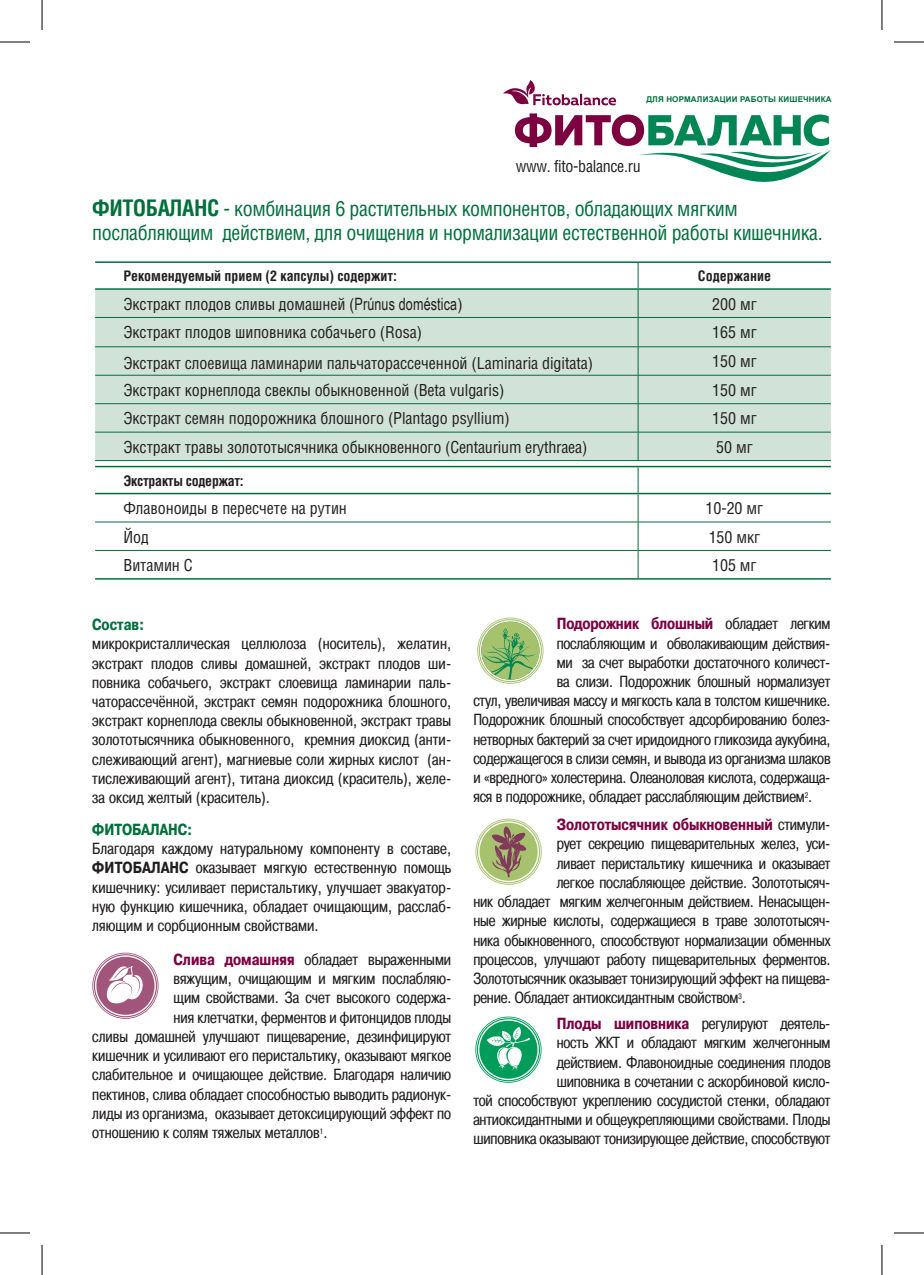
<style>
.page{position:relative;width:924px;height:1275px;background:#fff}
.page>*{position:absolute;margin:0;border:0;box-sizing:border-box;transform-origin:0 0}
.t1{font:20px/24px "AG Letterica Condensed C";letter-spacing:-.02em;color:#006f3c}
.t2{font:16px/19.2px "Pragmatica Cond C";letter-spacing:-.01em;color:#231f20;text-align:justify}
.t3{font:16px "AG Letterica Condensed C";letter-spacing:-.005em;color:#231f20}
.t4{font:700 16px "Pragmatica Cond C";color:#7c0040}
.t5{font:700 16px "Pragmatica Cond C";color:#006f3c}
.t6{font:700 14px "AG Letterica Condensed C";letter-spacing:-.005em;color:#231f20}
.t7{font:700 8px "Arial";letter-spacing:.02em;color:#006f3c}
.s1{font-weight:700;font-size:22px}
.s2{font-family:"Arial Narrow";font-size:17px}
.s3{font-weight:700}
.s4{font-weight:700;color:#7c0040}
.s5{font-weight:400;color:#231f20}
</style>
<div class="page">
<div style="left:95px;top:290px;width:735px;height:170px;background:#d1e3d9"></div>
<hr style="left:95px;top:261px;width:542px;height:2px;background:#006f3c">
<hr style="left:637px;top:261px;width:193px;height:2px;background:#006f3c">
<hr style="left:95px;top:288px;width:542px;height:2px;background:#006f3c">
<hr style="left:637px;top:288px;width:193px;height:2px;background:#006f3c">
<hr style="left:95px;top:578px;width:542px;height:1px;background:#006f3c">
<hr style="left:637px;top:578px;width:193px;height:1px;background:#006f3c">
<hr style="left:95px;top:317px;width:542px;height:1px;background:#006f3c">
<hr style="left:637px;top:317px;width:193px;height:1px;background:#006f3c">
<hr style="left:95px;top:346px;width:542px;height:1px;background:#006f3c">
<hr style="left:637px;top:346px;width:193px;height:1px;background:#006f3c">
<hr style="left:95px;top:375px;width:542px;height:1px;background:#006f3c">
<hr style="left:637px;top:375px;width:193px;height:1px;background:#006f3c">
<hr style="left:95px;top:403px;width:542px;height:1px;background:#006f3c">
<hr style="left:637px;top:403px;width:193px;height:1px;background:#006f3c">
<hr style="left:95px;top:432px;width:542px;height:1px;background:#006f3c">
<hr style="left:637px;top:432px;width:193px;height:1px;background:#006f3c">
<svg style="left:637px;top:263px;width:1px;height:197px"></svg>
<hr style="left:95px;top:460px;width:542px;height:1px;background:#006f3c">
<hr style="left:637px;top:460px;width:193px;height:1px;background:#006f3c">
<svg style="left:95px;top:466px;width:735px;height:112px"></svg>
<svg style="left:514px;top:113px;width:316px;height:69px"></svg>
<svg style="left:503px;top:80px;width:113px;height:25px"></svg>
<svg style="left:92px;top:952px;width:66px;height:66px"></svg>
<svg style="left:477px;top:617px;width:66px;height:67px"></svg>
<svg style="left:475px;top:818px;width:66px;height:67px"></svg>
<svg style="left:475px;top:1016px;width:66px;height:66px"></svg>
<hr style="left:0;top:42px;width:30px;height:1px;background:#000">
<hr style="left:893px;top:42px;width:30px;height:1px;background:#000">
<hr style="left:0;top:1232px;width:30px;height:1px;background:#000">
<hr style="left:893px;top:1232px;width:30px;height:1px;background:#000">
<hr style="left:42px;top:0;width:1px;height:30px;background:#000">
<hr style="left:42px;top:1245px;width:1px;height:30px;background:#000">
<hr style="left:881px;top:0;width:1px;height:30px;background:#000">
<hr style="left:881px;top:1245px;width:1px;height:30px;background:#000">
<p class="t7" style="left:646px;top:94px;width:187px">ДЛЯ НОРМАЛИЗАЦИИ РАБОТЫ КИШЕЧНИКА</p>
<p class="t3" style="left:515px;top:157px;width:127px">www. fito-balance.ru</p>
<p class="t1" style="left:92px;top:197px;width:731px"><span class="s1">ФИТОБАЛАНС</span> - комбинация 6 растительных компонентов, обладающих мягким послабляющим действием, для очищения и нормализации естественной работы кишечника.</p>
<p class="t6" style="left:123px;top:267px;width:275px">Рекомендуемый прием (2 капсулы) содержит:</p>
<p class="t6" style="left:697px;top:267px;width:75px">Содержание</p>
<p class="t3" style="left:123px;top:294px;width:340px">Экстракт плодов сливы домашней (<span class="s2">Prúnus doméstica</span>)</p>
<p class="t3" style="left:711px;top:294px;width:46px">200 мг</p>
<p class="t3" style="left:123px;top:323px;width:300px">Экстракт плодов шиповника собачьего (Rosa)</p>
<p class="t3" style="left:711px;top:323px;width:46px">165 мг</p>
<p class="t3" style="left:123px;top:354px;width:471px">Экстракт слоевища ламинарии пальчаторассеченной (Laminaria digitata)</p>
<p class="t3" style="left:711px;top:352px;width:46px">150 мг</p>
<p class="t3" style="left:123px;top:380px;width:382px">Экстракт корнеплода свеклы обыкновенной (Beta vulgaris)</p>
<p class="t3" style="left:711px;top:380px;width:46px">150 мг</p>
<p class="t3" style="left:123px;top:409px;width:387px">Экстракт семян подорожника блошного (Plantago psyllium)</p>
<p class="t3" style="left:711px;top:409px;width:46px">150 мг</p>
<p class="t3" style="left:123px;top:437px;width:465px">Экстракт травы золототысячника обыкновенного (Centaurium erythraea)</p>
<p class="t3" style="left:715px;top:437px;width:38px">50 мг</p>
<p class="t6" style="left:123px;top:472px;width:122px">Экстракты содержат:</p>
<p class="t3" style="left:123px;top:499px;width:225px">Флавоноиды в пересчете на рутин</p>
<p class="t3" style="left:705px;top:499px;width:59px">10-20 мг</p>
<p class="t3" style="left:123px;top:527px;width:27px">Йод</p>
<p class="t3" style="left:708px;top:527px;width:53px">150 мкг</p>
<p class="t3" style="left:123px;top:555px;width:71px">Витамин С</p>
<p class="t3" style="left:711px;top:555px;width:46px">105 мг</p>
<p class="t5" style="left:92px;top:615px;width:54px">Состав:</p>
<p class="t2" style="left:92px;top:634px;width:360px">микрокристаллическая целлюлоза (носитель), желатин, экстракт плодов сливы домашней, экстракт плодов ши&shy;повника собачьего, экстракт слоевища ламинарии паль&shy;чаторассечённой, экстракт семян подорожника блошного, экстракт корнеплода свеклы обыкновенной, экстракт травы золототысячника обыкновенного, кремния диоксид (анти&shy;слеживающий агент), магниевые соли жирных кислот (ан&shy;тислеживающий агент), титана диоксид (краситель), желе&shy;за оксид желтый (краситель).</p>
<p class="t5" style="left:92px;top:820px;width:102px">ФИТОБАЛАНС:</p>
<p class="t2" style="left:92px;top:839px;width:360px">Благодаря каждому натуральному компоненту в составе, <span class="s3">ФИТОБАЛАНС</span> оказывает мягкую естественную помощь кишечнику: усиливает перистальтику, улучшает эвакуатор&shy;ную функцию кишечника, обладает очищающим, расслаб&shy;ляющим и сорбционным свойствами.</p>
<p class="t2" style="left:173px;top:950px;width:279px"><span class="s4">Слива домашняя</span> обладает выраженными</p>
<p class="t2" style="left:173px;top:969px;width:279px">вяжущим, очищающим и мягким послабляю-</p>
<p class="t2" style="left:173px;top:988px;width:279px">щим свойствами. За счет высокого содержа-</p>
<p class="t2" style="left:173px;top:1007px;width:279px">ния клетчатки, ферментов и фитонцидов плоды</p>
<p class="t2" style="left:92px;top:1026px;width:360px">сливы домашней улучшают пищеварение, дезинфицируют</p>
<p class="t2" style="left:92px;top:1046px;width:360px">кишечник и усиливают его перистальтику, оказывают мягкое</p>
<p class="t2" style="left:92px;top:1065px;width:360px">слабительное и очищающее действие. Благодаря наличию</p>
<p class="t2" style="left:92px;top:1084px;width:360px">пектинов, слива обладает способностью выводить радионук-</p>
<p class="t2" style="left:92px;top:1103px;width:360px">лиды из организма, оказывает детоксицирующий эффект по</p>
<p class="t2" style="left:92px;top:1122px;width:236px">отношению к солям тяжелых металлов<sup>1</sup>.</p>
<p class="t4" style="left:556px;top:615px;width:275px">Подорожник блошный <span class="s5">обладает легким</span></p>
<p class="t2" style="left:556px;top:633px;width:275px">послабляющим и обволакивающим действия-</p>
<p class="t2" style="left:556px;top:652px;width:275px">ми за счет выработки достаточного количест-</p>
<p class="t2" style="left:556px;top:672px;width:275px">ва слизи. Подорожник блошный нормализует</p>
<p class="t2" style="left:473px;top:691px;width:358px">стул, увеличивая массу и мягкость кала в толстом кишечнике.</p>
<p class="t2" style="left:473px;top:710px;width:358px">Подорожник блошный способствует адсорбированию болез-</p>
<p class="t2" style="left:473px;top:729px;width:358px">нетворных бактерий за счет иридоидного гликозида аукубина,</p>
<p class="t2" style="left:473px;top:748px;width:358px">содержащегося в слизи семян, и вывода из организма шлаков</p>
<p class="t2" style="left:473px;top:768px;width:358px">и «вредного» холестерина. Олеаноловая кислота, содержаща-</p>
<p class="t2" style="left:473px;top:787px;width:340px">яся в подорожнике, обладает расслабляющим действием<sup>2</sup>.</p>
<p class="t4" style="left:556px;top:816px;width:275px">Золототысячник обыкновенный <span class="s5">стимули-</span></p>
<p class="t2" style="left:556px;top:834px;width:275px">рует секрецию пищеварительных желез, уси-</p>
<p class="t2" style="left:556px;top:853px;width:275px">ливает перистальтику кишечника и оказывает</p>
<p class="t2" style="left:556px;top:872px;width:275px">легкое послабляющее действие. Золототысяч-</p>
<p class="t2" style="left:473px;top:892px;width:358px">ник обладает мягким желчегонным действием. Ненасыщен-</p>
<p class="t2" style="left:473px;top:911px;width:358px">ные жирные кислоты, содержащиеся в траве золототысяч-</p>
<p class="t2" style="left:473px;top:930px;width:358px">ника обыкновенного, способствуют нормализации обменных</p>
<p class="t2" style="left:473px;top:949px;width:358px">процессов, улучшают работу пищеварительных ферментов.</p>
<p class="t2" style="left:473px;top:968px;width:358px">Золототысячник оказывает тонизирующий эффект на пищева-</p>
<p class="t2" style="left:473px;top:988px;width:274px">рение. Обладает антиоксидантным свойством<sup>3</sup>.</p>
<p class="t2" style="left:473px;top:1014px;width:358px;text-align:right"><span class="s4">Плоды шиповника</span> регулируют деятель-<br>ность ЖКТ и обладают мягким желчегонным<br>действием. Флавоноидные соединения плодов<br>шиповника в сочетании с аскорбиновой кисло-<br>той способствуют укреплению сосудистой стенки, обладают антиоксидантными и общеукрепляющими свойствами. Плоды шиповника оказывают тонизирующее действие, способствуют</p>
</div>
